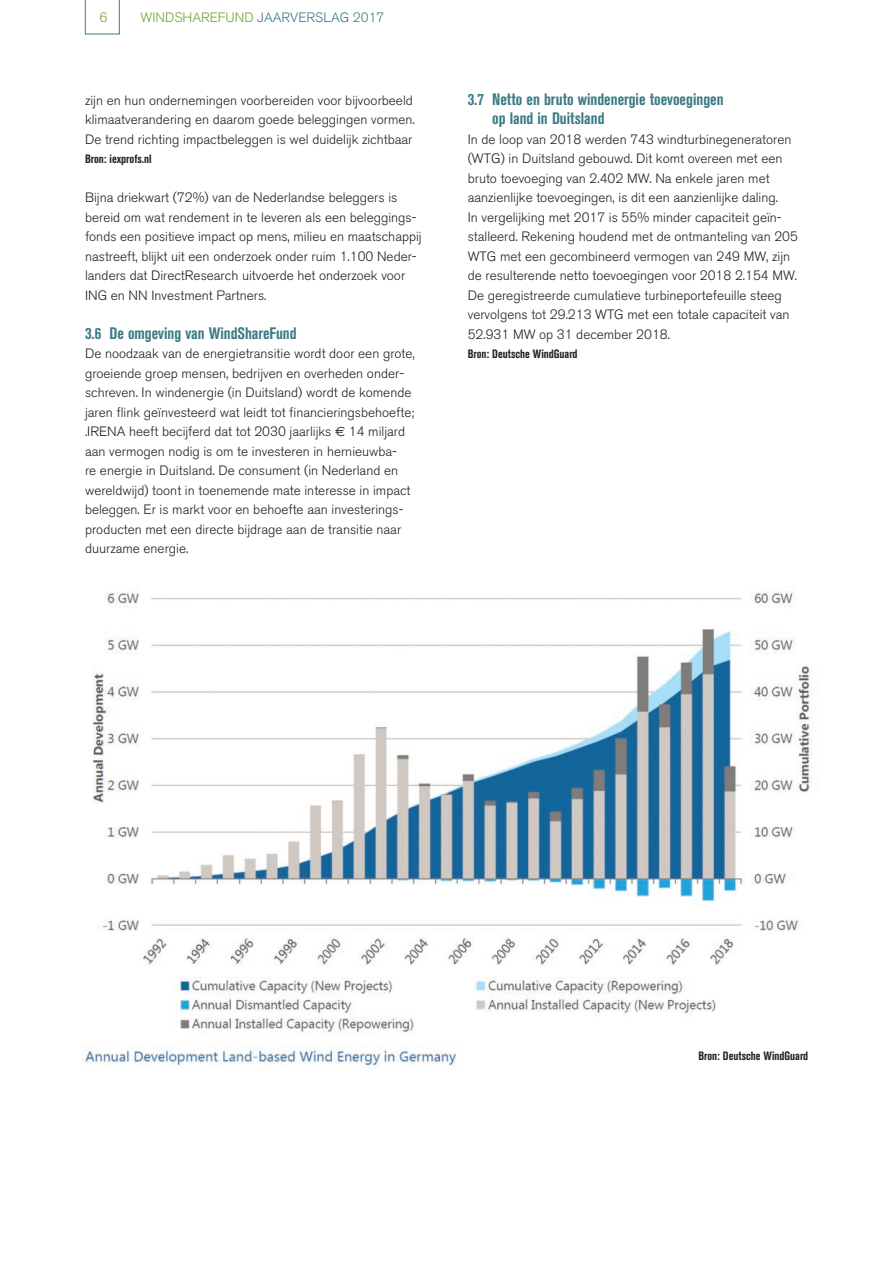
<style>
.page{position:relative;width:893px;height:1263px;background:#fff}
.page>*{position:absolute;margin:0;border:0;box-sizing:border-box;transform-origin:0 0}
.t1{font:700 condensed 16.5px/19.5px "Akzidenz Grotesk BE";color:#3c7b86}
.t2{font:300 13.5px/19.5px "Akzidenz Grotesk BE";color:#231f20}
.t3{font:300 13.5px "Akzidenz Grotesk BE";color:#3c7b86}
.t4{font:300 13.5px "Akzidenz Grotesk BE";color:#73a532}
.t5{font:700 condensed 12px "Akzidenz Grotesk BE";color:#231f20}
.s1{color:#73a532}
.s2{font-family:"Euro Sans";font-weight:400}
</style>
<div class="page">
<svg style="left:85px;top:0;width:35px;height:34px"></svg>
<img style="left:81px;top:591px;width:732px;height:477px">
<p class="t4" style="left:99px;top:10px;width:9px">6</p>
<p class="t3" style="left:141px;top:10px;width:245px"><span class="s1">WINDSHAREFUND</span> JAARVERSLAG 2017</p>
<p class="t2" style="left:85px;top:90px;width:331px">zijn en hun ondernemingen voorbereiden voor bijvoorbeeld klimaatverandering en daarom goede beleggingen vormen.<br>De trend richting impactbeleggen is wel duidelijk zichtbaar</p>
<p class="t5" style="left:85px;top:152px;width:68px">Bron: iexprofs.nl</p>
<p class="t2" style="left:85px;top:188px;width:338px">Bijna driekwart (72%) van de Nederlandse beleggers is bereid om wat rendement in te leveren als een beleggings&shy;fonds een positieve impact op mens, milieu en maatschappij nastreeft, blijkt uit een onderzoek onder ruim 1.100 Neder&shy;landers dat DirectResearch uitvoerde het onderzoek voor ING en NN Investment Partners.</p>
<p class="t1" style="left:85px;top:323px;width:213px">3.6 De omgeving van WindShareFund</p>
<p class="t2" style="left:85px;top:344px;width:331px">De noodzaak van de energietransitie wordt door een grote, groeiende groep mensen, bedrijven en overheden onder&shy;schreven. In windenergie (in Duitsland) wordt de komende jaren flink geïnvesteerd wat leidt tot financieringsbehoefte; .IRENA heeft becijferd dat tot 2030 jaarlijks <span class="s2">€</span> 14 miljard aan vermogen nodig is om te investeren in hernieuwba-<br>re energie in Duitsland. De consument (in Nederland en wereldwijd) toont in toenemende mate interesse in impact beleggen. Er is markt voor en behoefte aan investerings&shy;producten met een directe bijdrage aan de transitie naar duurzame energie.</p>
<p class="t1" style="left:492px;top:89px;width:233px;text-indent:-24px">3.7 Netto en bruto windenergie toevoegingen op land in Duitsland</p>
<p class="t2" style="left:468px;top:129px;width:332px">In de loop van 2018 werden 743 windturbinegeneratoren (WTG) in Duitsland gebouwd. Dit komt overeen met een bruto toevoeging van 2.402 MW. Na enkele jaren met aanzienlijke toevoegingen, is dit een aanzienlijke daling.<br>In vergelijking met 2017 is 55% minder capaciteit geïn&shy;stalleerd. Rekening houdend met de ontmanteling van 205<br>WTG met een gecombineerd vermogen van 249 MW, zijn de resulterende netto toevoegingen voor 2018 2.154 MW.<br>De geregistreerde cumulatieve turbineportefeuille steeg vervolgens tot 29.213 WTG met een totale capaciteit van 52.931 MW op 31 december 2018.</p>
<p class="t5" style="left:468px;top:347px;width:111px">Bron: Deutsche WindGuard</p>
<p class="t5" style="left:698px;top:1049px;width:111px">Bron: Deutsche WindGuard</p>
</div>
